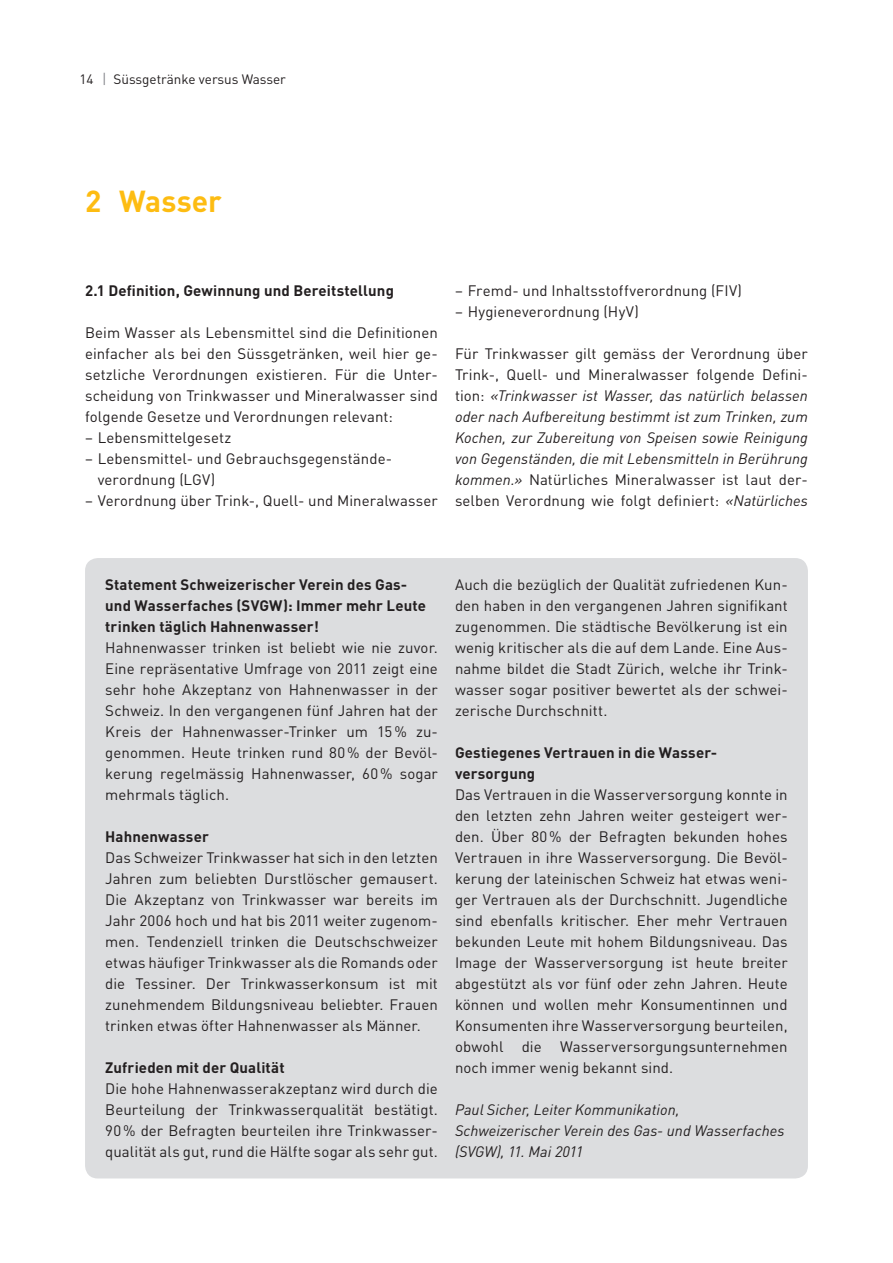
<style>
.page{position:relative;width:893px;height:1263px;background:#fff}
.page>*{position:absolute;margin:0;border:0;box-sizing:border-box;transform-origin:0 0}
.t1{font:700 30px "DINOT";letter-spacing:.005em;color:#fdbc12}
.t2{font:15px/21px "DINOT";letter-spacing:.005em;color:#231f20;text-align:justify}
.t3{font:italic 15px/21px "DINOT";letter-spacing:.005em;color:#231f20}
.t4{font:700 15px/21px "DINOT";letter-spacing:.01em;color:#231f20}
.t5{font:13.5px "DINOT";color:#231f20}
.s1{font-style:normal}
</style>
<div class="page">
<svg style="left:104px;top:73px;width:1px;height:12px"></svg>
<div style="left:85px;top:558px;width:723px;height:620px;background:#dcdddf;border-radius:13px"></div>
<p class="t5" style="left:79px;top:70px;width:16px">14</p>
<p class="t5" style="left:114px;top:70px;width:174px">Süssgetränke versus Wasser</p>
<h1 class="t1" style="left:85px;top:181px;width:138px">2 Wasser</h1>
<p class="t4" style="left:85px;top:280px;width:310px">2.1 Definition, Gewinnung und Bereitstellung</p>
<p class="t2" style="left:85px;top:322px;width:354px">Beim Wasser als Lebensmittel sind die Definitionen einfacher als bei den Süssgetränken, weil hier ge&shy;setzliche Verordnungen existieren. Für die Unter&shy;scheidung von Trinkwasser und Mineralwasser sind folgende Gesetze und Verordnungen relevant:</p>
<p class="t2" style="left:85px;top:427px;width:148px">– Lebensmittelgesetz</p>
<p class="t2" style="left:98px;top:448px;width:294px;text-indent:-13px">– Lebensmittel- und Gebrauchsgegenstände&shy;verordnung (LGV)</p>
<p class="t2" style="left:85px;top:490px;width:354px">– Verordnung über Trink-, Quell- und Mineralwasser</p>
<p class="t2" style="left:455px;top:280px;width:289px">– Fremd- und Inhaltsstoffverordnung (FIV)</p>
<p class="t2" style="left:455px;top:301px;width:186px">– Hygieneverordnung (HyV)</p>
<p class="t3" style="left:455px;top:343px;width:354px"><span class="s1">Für Trinkwasser gilt gemäss der Verordnung über Trink-, Quell- und Mineralwasser folgende Defini&shy;tion:</span> «Trinkwasser ist Wasser, das natürlich belassen oder nach Aufbereitung bestimmt ist zum Trinken, zum Kochen, zur Zubereitung von Speisen sowie Reinigung von Gegenständen, die mit Lebensmitteln in Berührung kommen.» <span class="s1">Natürliches Mineralwasser ist laut der&shy;selben Verordnung wie folgt definiert:</span> «Natürliches</p>
<p class="t4" style="left:105px;top:574px;width:322px">Statement Schweizerischer Verein des Gas&shy;und Wasserfaches (SVGW): Immer mehr Leute trinken täglich Hahnenwasser!</p>
<p class="t2" style="left:105px;top:637px;width:334px;text-align:left">Hahnenwasser trinken ist beliebt wie nie zuvor.<br>Eine repräsentative Umfrage von 2011 zeigt eine sehr hohe Akzeptanz von Hahnenwasser in der Schweiz. In den vergangenen fünf Jahren hat der Kreis der Hahnenwasser-Trinker um 15% zu&shy;genommen. Heute trinken rund 80% der Bevöl&shy;kerung regelmässig Hahnenwasser, 60% sogar mehrmals täglich.</p>
<p class="t4" style="left:105px;top:826px;width:105px">Hahnenwasser</p>
<p class="t2" style="left:105px;top:847px;width:334px">Das Schweizer Trinkwasser hat sich in den letzten Jahren zum beliebten Durstlöscher gemausert.<br>Die Akzeptanz von Trinkwasser war bereits im Jahr 2006 hoch und hat bis 2011 weiter zugenom&shy;men. Tendenziell trinken die Deutschschweizer etwas häufiger Trinkwasser als die Romands oder die Tessiner. Der Trinkwasserkonsum ist mit zunehmendem Bildungsniveau beliebter. Frauen trinken etwas öfter Hahnenwasser als Männer.</p>
<p class="t4" style="left:105px;top:1057px;width:181px">Zufrieden mit der Qualität</p>
<p class="t2" style="left:105px;top:1078px;width:334px">Die hohe Hahnenwasserakzeptanz wird durch die Beurteilung der Trinkwasserqualität bestätigt.<br>90% der Befragten beurteilen ihre Trinkwasser&shy;qualität als gut, rund die Hälfte sogar als sehr gut.</p>
<p class="t2" style="left:455px;top:574px;width:334px">Auch die bezüglich der Qualität zufriedenen Kun&shy;den haben in den vergangenen Jahren signifikant zugenommen. Die städtische Bevölkerung ist ein wenig kritischer als die auf dem Lande. Eine Aus&shy;nahme bildet die Stadt Zürich, welche ihr Trink&shy;wasser sogar positiver bewertet als der schwei&shy;zerische Durchschnitt.</p>
<p class="t4" style="left:455px;top:742px;width:262px">Gestiegenes Vertrauen in die Wasser&shy;versorgung</p>
<p class="t2" style="left:455px;top:784px;width:334px">Das Vertrauen in die Wasserversorgung konnte in den letzten zehn Jahren weiter gesteigert wer&shy;den. Über 80% der Befragten bekunden hohes Vertrauen in ihre Wasserversorgung. Die Bevöl&shy;kerung der lateinischen Schweiz hat etwas weni&shy;ger Vertrauen als der Durchschnitt. Jugendliche sind ebenfalls kritischer. Eher mehr Vertrauen bekunden Leute mit hohem Bildungsniveau. Das Image der Wasserversorgung ist heute breiter abgestützt als vor fünf oder zehn Jahren. Heute können und wollen mehr Konsumentinnen und Konsumenten ihre Wasserversorgung beurteilen, obwohl die Wasserversorgungsunternehmen noch immer wenig bekannt sind.</p>
<p class="t3" style="left:455px;top:1099px;width:331px">Paul Sicher, Leiter Kommunikation,<br>Schweizerischer Verein des Gas- und Wasserfaches (SVGW), 11. Mai 2011</p>
</div>
